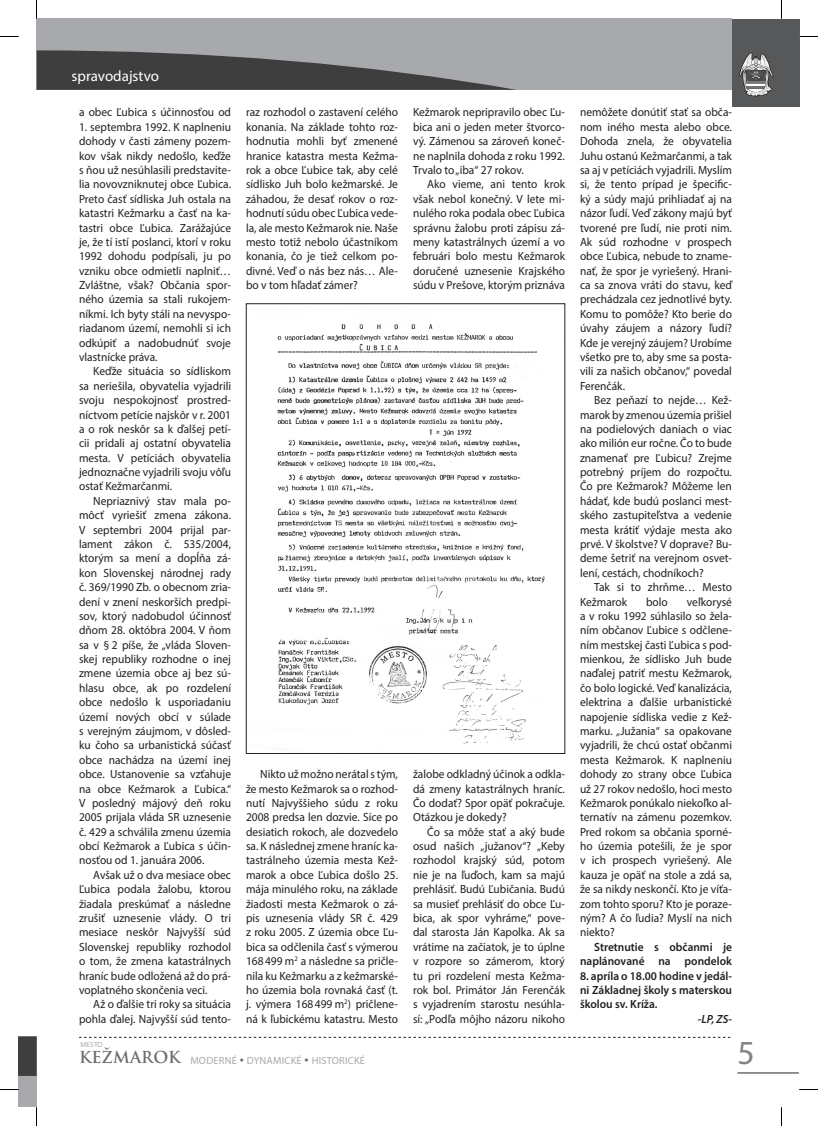
<style>
.page{position:relative;width:818px;height:1126px;background:#fff}
.page>*{position:absolute;margin:0;border:0;box-sizing:border-box;transform-origin:0 0}
.t1{font:33.75px "Myriad Pro";color:#808285}
.t2{font:700 16.12px "Trajan Pro";color:#6c6d70}
.t3{font:15px "Myriad Pro";color:#fff}
.t4{font:11.88px/14.4px "Myriad Pro";color:#231f20;text-align:justify;scale:.96 1}
.t5{font:600 11.88px/14.4px "Myriad Pro";color:#231f20;text-align:right;scale:.96 1}
.t6{font:italic 600 11.88px "Myriad Pro";color:#231f20;scale:.96 1}
.t7{font:10.38px "Myriad Pro";letter-spacing:.02em;color:#a8a9ad}
.t8{font:7.5px "Myriad Pro";color:#a8a9ad}
.s1{color:#6c6d70}
</style>
<div class="page">
<div style="left:37px;top:19px;width:694px;height:71px;background:#a8a9ad"></div>
<svg style="left:37px;top:50px;width:479px;height:40px"></svg>
<div style="left:731px;top:19px;width:67px;height:87px;background:#57585a"></div>
<svg style="left:739px;top:53px;width:33px;height:43px"></svg>
<svg style="left:79px;top:1036px;width:651px;height:1px"></svg>
<hr style="left:737px;top:1072px;width:61px;height:1px;background:#231f20">
<div style="left:19px;top:1036px;width:18px;height:71px;background:#a8a9ad"></div>
<svg style="left:19px;top:1036px;width:18px;height:39px"></svg>
<img style="left:264px;top:318px;width:281px;height:427px">
<div style="left:246px;top:303px;width:318px;height:450px;border:1px solid #231f20"></div>
<svg style="left:0;top:36px;width:19px;height:1px"></svg>
<svg style="left:798px;top:36px;width:19px;height:1px"></svg>
<svg style="left:0;top:1088px;width:19px;height:2px"></svg>
<svg style="left:799px;top:1089px;width:18px;height:1px"></svg>
<svg style="left:36px;top:0;width:1px;height:19px"></svg>
<svg style="left:36px;top:1107px;width:1px;height:18px"></svg>
<p class="t3" style="left:71px;top:66px;width:89px">spravodajstvo</p>
<p class="t4" style="left:79px;top:105px;width:160px">a obec Ľubica s účinnosťou od</p>
<p class="t4" style="left:79px;top:119px;width:160px">1. septembra 1992. K naplneniu dohody v časti zámeny pozem&shy;kov však nikdy nedošlo, keďže s ňou už nesúhlasili predstavite&shy;lia novovzniknutej obce Ľubica.<br>Preto časť sídliska Juh ostala na katastri Kežmarku a časť na ka&shy;tastri obce Ľubica. Zarážajúce je, že tí istí poslanci, ktorí v roku 1992 dohodu podpísali, ju po vzniku obce odmietli naplniť… Zvláštne, však? Občania spor&shy;ného územia sa stali rukojem&shy;níkmi. Ich byty stáli na nevyspo&shy;riadanom území, nemohli si ich odkúpiť a nadobudnúť svoje vlastnícke práva.</p>
<p class="t4" style="left:79px;top:364px;width:160px;text-indent:14px">Keďže situácia so sídliskom sa neriešila, obyvatelia vyjadrili svoju nespokojnosť prostred&shy;níctvom petície najskôr v r. 2001 a o rok neskôr sa k ďalšej petí&shy;cii pridali aj ostatní obyvatelia mesta. V petíciách obyvatelia jednoznačne vyjadrili svoju vôľu ostať Kežmarčanmi.</p>
<p class="t4" style="left:79px;top:493px;width:160px;text-indent:14px">Nepriaznivý stav mala po&shy;môcť vyriešiť zmena zákona.<br>V septembri 2004 prijal par&shy;lament zákon č. 535/2004, ktorým sa mení a dopĺňa zá&shy;kon Slovenskej národnej rady č. 369/1990 Zb. o obecnom zria&shy;dení v znení neskorších predpi&shy;sov, ktorý nadobudol účinnosť dňom 28. októbra 2004. V ňom sa v § 2 píše, že „vláda Sloven&shy;skej republiky rozhodne o inej zmene územia obce aj bez sú&shy;hlasu obce, ak po rozdelení obce nedošlo k usporiadaniu území nových obcí v súlade s verejným záujmom, v dôsled&shy;ku čoho sa urbanistická súčasť obce nachádza na území inej obce. Ustanovenie sa vzťahuje na obce Kežmarok a Ľubica.“ V posledný májový deň roku 2005 prijala vláda SR uznesenie č. 429 a schválila zmenu územia obcí Kežmarok a Ľubica s účin&shy;nosťou od 1. januára 2006.</p>
<p class="t4" style="left:79px;top:867px;width:160px;text-indent:14px">Avšak už o dva mesiace obec Ľubica podala žalobu, ktorou žiadala preskúmať a následne zrušiť uznesenie vlády. O tri mesiace neskôr Najvyšší súd Slovenskej republiky rozhodol o tom, že zmena katastrálnych hraníc bude odložená až do prá&shy;voplatného skončenia veci.</p>
<p class="t4" style="left:79px;top:996px;width:160px;text-align:right">Až o ďalšie tri roky sa situácia pohla ďalej. Najvyšší súd tento-</p>
<p class="t4" style="left:246px;top:105px;width:160px">raz rozhodol o zastavení celého konania. Na základe tohto roz&shy;hodnutia mohli byť zmenené hranice katastra mesta Kežma&shy;rok a obce Ľubice tak, aby celé sídlisko Juh bolo kežmarské. Je záhadou, že desať rokov o roz&shy;hodnutí súdu obec Ľubica vede&shy;la, ale mesto Kežmarok nie. Naše mesto totiž nebolo účastníkom konania, čo je tiež celkom po&shy;divné. Veď o nás bez nás… Ale&shy;bo v tom hľadať zámer?</p>
<p class="t4" style="left:246px;top:766px;width:160px;text-indent:14px">Nikto už možno nerátal s tým, že mesto Kežmarok sa o rozhod&shy;nutí Najvyššieho súdu z roku 2008 predsa len dozvie. Síce po desiatich rokoch, ale dozvedelo sa. K následnej zmene hraníc ka&shy;tastrálneho územia mesta Kež&shy;marok a obce Ľubica došlo 25. mája minulého roku, na základe žiadosti mesta Kežmarok o zá&shy;pis uznesenia vlády SR č. 429 z roku 2005. Z územia obce Ľu&shy;bica sa odčlenila časť s výmerou 168499 m<sup>2</sup> a následne sa pričle&shy;nila ku Kežmarku a z kežmarské&shy;ho územia bola rovnaká časť (t. j. výmera 168499 m<sup>2</sup>) pričlene&shy;ná k ľubickému katastru. Mesto</p>
<p class="t8" style="left:80px;top:1039px;width:24px">MESTO</p>
<h2 class="t2" style="left:79px;top:1047px;width:103px">KEŽMAROK</h2>
<p class="t7" style="left:190px;top:1053px;width:176px">MODERNÉ <span class="s1">•</span> DYNAMICKÉ <span class="s1">•</span> HISTORICKÉ</p>
<p class="t4" style="left:413px;top:105px;width:160px">Kežmarok nepripravilo obec Ľu&shy;bica ani o jeden meter štvorco&shy;vý. Zámenou sa zároveň koneč&shy;ne naplnila dohoda z roku 1992.<br>Trvalo to „iba“ 27 rokov.</p>
<p class="t4" style="left:413px;top:177px;width:160px;text-indent:14px">Ako vieme, ani tento krok však nebol konečný. V lete mi&shy;nulého roka podala obec Ľubica správnu žalobu proti zápisu zá&shy;meny katastrálnych území a vo februári bolo mestu Kežmarok doručené uznesenie Krajského súdu v Prešove, ktorým priznáva</p>
<p class="t4" style="left:413px;top:766px;width:160px">žalobe odkladný účinok a odkla&shy;dá zmeny katastrálnych hraníc.<br>Čo dodať? Spor opäť pokračuje.<br>Otázkou je dokedy?</p>
<p class="t4" style="left:413px;top:824px;width:160px;text-indent:14px">Čo sa môže stať a aký bude osud našich „južanov“? „Keby rozhodol krajský súd, potom nie je na ľuďoch, kam sa majú prehlásiť. Budú Ľubičania. Budú sa musieť prehlásiť do obce Ľu&shy;bica, ak spor vyhráme,“ pove&shy;dal starosta Ján Kapolka. Ak sa vrátime na začiatok, je to úplne v rozpore so zámerom, ktorý tu pri rozdelení mesta Kežma&shy;rok bol. Primátor Ján Ferenčák s vyjadrením starostu nesúhla&shy;sí: „Podľa môjho názoru nikoho</p>
<p class="t4" style="left:579px;top:105px;width:160px">nemôžete donútiť stať sa obča&shy;nom iného mesta alebo obce.<br>Dohoda znela, že obyvatelia Juhu ostanú Kežmarčanmi, a tak sa aj v petíciách vyjadrili. Myslím si, že tento prípad je špecific&shy;ký a súdy majú prihliadať aj na názor ľudí. Veď zákony majú byť tvorené pre ľudí, nie proti nim.<br>Ak súd rozhodne v prospech obce Ľubica, nebude to zname&shy;nať, že spor je vyriešený. Hrani&shy;ca sa znova vráti do stavu, keď prechádzala cez jednotlivé byty.<br>Komu to pomôže? Kto berie do úvahy záujem a názory ľudí?<br>Kde je verejný záujem? Urobíme všetko pre to, aby sme sa posta&shy;vili za našich občanov,“ povedal Ferenčák.</p>
<p class="t4" style="left:579px;top:393px;width:160px;text-indent:14px">Bez peňazí to nejde… Kež&shy;marok by zmenou územia prišiel na podielových daniach o viac ako milión eur ročne. Čo to bude znamenať pre Ľubicu? Zrejme potrebný príjem do rozpočtu.<br>Čo pre Kežmarok? Môžeme len hádať, kde budú poslanci mest&shy;ského zastupiteľstva a vedenie mesta krátiť výdaje mesta ako prvé. V školstve? V doprave? Bu&shy;deme šetriť na verejnom osvet&shy;lení, cestách, chodníkoch?</p>
<p class="t4" style="left:579px;top:579px;width:160px;text-indent:14px">Tak si to zhrňme… Mesto<br>Kežmarok</p>
<p class="t4" style="left:579px;top:594px;width:160px;text-indent:107px">veľkorysé a v roku 1992 súhlasilo so žela&shy;ním občanov Ľubice s odčlene&shy;ním mestskej časti Ľubica s pod&shy;mienkou, že sídlisko Juh bude naďalej patriť mestu Kežmarok, čo bolo logické. Veď kanalizácia, elektrina a ďalšie urbanistické napojenie sídliska vedie z Kež&shy;marku. „Južania“ sa opakovane vyjadrili, že chcú ostať občanmi mesta Kežmarok. K naplneniu dohody zo strany obce Ľubica už 27 rokov nedošlo, hoci mesto Kežmarok ponúkalo niekoľko al&shy;ternatív na zámenu pozemkov.<br>Pred rokom sa občania sporné&shy;ho územia potešili, že je spor v ich prospech vyriešený. Ale kauza je opäť na stole a zdá sa, že sa nikdy neskončí. Kto je víťa&shy;zom tohto sporu? Kto je poraze&shy;ným? A čo ľudia? Myslí na nich niekto?</p>
<p class="t5" style="left:579px;top:939px;width:160px">Stretnutie s občanmi je naplánované na pondelok</p>
<p class="t5" style="left:579px;top:967px;width:160px;text-align:justify">8. apríla o 18.00 hodine v jedál&shy;ni Základnej školy s materskou školou sv. Kríža.</p>
<p class="t6" style="left:697px;top:1012px;width:37px">-LP, ZS-</p>
<p class="t4" style="left:645px;top:594px;width:24px">bolo</p>
<h1 class="t1" style="left:737px;top:1031px;width:19px">5</h1>
</div>
